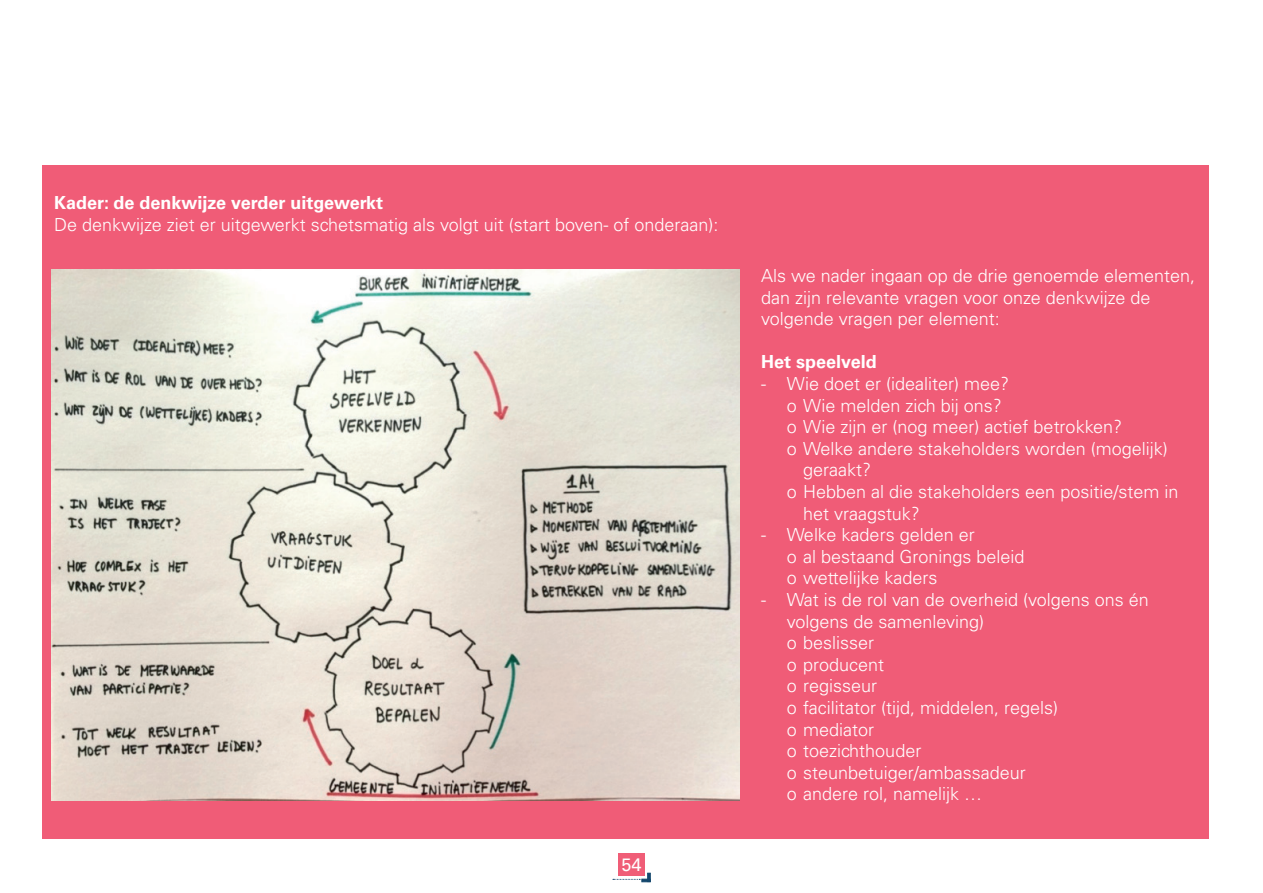
<style>
.page{position:relative;width:1263px;height:893px;background:#fff}
.page>*{position:absolute;margin:0;border:0;box-sizing:border-box;transform-origin:0 0}
.t1{font:300 18px/21.6px "Univers LT Std";color:#fff}
.t2{font:700 18px "Univers";color:#fff}
.t3{font:18px "Univers";color:#fff}
</style>
<div class="page">
<div style="left:618px;top:853px;width:27px;height:23px;background:#f05d77"></div>
<svg style="left:613px;top:873px;width:37px;height:9px"></svg>
<div style="left:43px;top:166px;width:1166px;height:673px;background:#f05c77"></div>
<img style="left:51px;top:269px;width:689px;height:531px">
<p class="t2" style="left:54px;top:192px;width:331px">Kader: de denkwijze verder uitgewerkt</p>
<p class="t1" style="left:54px;top:213px;width:666px">De denkwijze ziet er uitgewerkt schetsmatig als volgt uit (start boven- of onderaan):</p>
<p class="t3" style="left:621px;top:854px;width:22px">54</p>
<p class="t1" style="left:761px;top:265px;width:435px">Als we nader ingaan op de drie genoemde elementen, dan zijn relevante vragen voor onze denkwijze de volgende vragen per element:</p>
<p class="t2" style="left:761px;top:352px;width:117px">Het speelveld</p>
<p class="t1" style="left:761px;top:373px;width:249px">- Wie doet er (idealiter) mee?</p>
<p class="t1" style="left:787px;top:394px;width:217px">o Wie melden zich bij ons?</p>
<p class="t1" style="left:787px;top:416px;width:337px">o Wie zijn er (nog meer) actief betrokken?</p>
<p class="t1" style="left:787px;top:438px;width:383px">o Welke andere stakeholders worden (mogelijk)</p>
<p class="t1" style="left:803px;top:459px;width:70px">geraakt?</p>
<p class="t1" style="left:787px;top:481px;width:393px">o Hebben al die stakeholders een positie/stem in</p>
<p class="t1" style="left:803px;top:502px;width:118px">het vraagstuk?</p>
<p class="t1" style="left:787px;top:524px;width:239px;text-indent:-26px">- Welke kaders gelden er<br>o al bestaand Gronings beleid o wettelijke kaders</p>
<p class="t1" style="left:787px;top:589px;width:363px;text-indent:-26px">- Wat is de rol van de overheid (volgens ons én volgens de samenleving)<br>o beslisser<br>o producent<br>o regisseur<br>o facilitator (tijd, middelen, regels)<br>o mediator<br>o toezichthouder<br>o steunbetuiger/ambassadeur<br>o andere rol, namelijk …</p>
</div>
